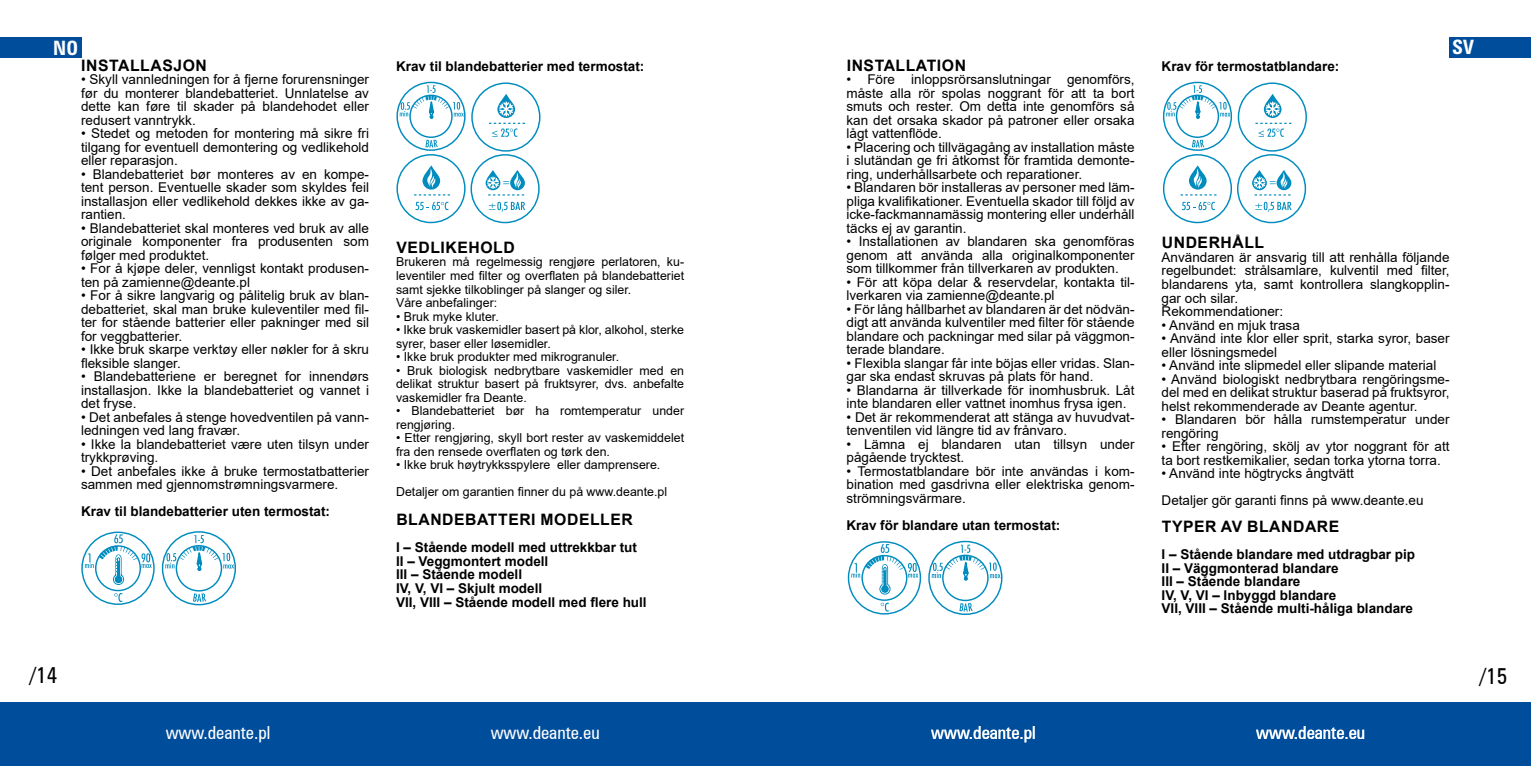
<style>
.page{position:relative;width:1531px;height:766px;background:#fff}
.page>*{position:absolute;margin:0;border:0;box-sizing:border-box;transform-origin:0 0}
.t1{font:22.5px "Zurich Cn AT";color:#000}
.t2{font:18px "Zurich Cn AT";color:#fff}
.t3{font:700 18px "Zurich Cn PL";color:#fff}
.t4{font:700 15.75px "Arial";letter-spacing:.035em;color:#000}
.t5{font:13.5px/13.5px "Arial";color:#000}
.t6{font:700 13.5px/13.5px "Arial";color:#000}
.t7{font:12.38px/13.5px "Arial";color:#000}
</style>
<div class="page">
<div style="left:0;top:702px;width:765px;height:63px;background:#004e9b"></div>
<div style="left:421px;top:702px;width:1110px;height:63px;background:#004e9b"></div>
<div style="left:0;top:37px;width:81px;height:20px;background:#004e9b"></div>
<div style="left:1450px;top:37px;width:81px;height:20px;background:#004e9b"></div>
<div style="left:162px;top:531px;width:74px;height:74px;border:1px solid #008cbf;border-radius:50%"></div>
<div style="left:176px;top:545px;width:46px;height:46px;border:1px solid #008cbf;border-radius:50%"></div>
<svg style="left:193px;top:593px;width:13px;height:8px"></svg>
<svg style="left:165px;top:535px;width:69px;height:35px"></svg>
<div style="left:81px;top:531px;width:74px;height:73px;border:1px solid #008cbf;border-radius:50%"></div>
<svg style="left:114px;top:593px;width:8px;height:9px"></svg>
<svg style="left:85px;top:534px;width:67px;height:51px"></svg>
<svg style="left:422px;top:165px;width:18px;height:24px"></svg>
<svg style="left:426px;top:168px;width:10px;height:20px"></svg>
<div style="left:396px;top:154px;width:69px;height:69px;border:1px solid #008cbf;border-radius:50%"></div>
<svg style="left:414px;top:194px;width:36px;height:1px"></svg>
<div style="left:470px;top:154px;width:70px;height:69px;border:1px solid #008cbf;border-radius:50%"></div>
<svg style="left:486px;top:170px;width:38px;height:25px"></svg>
<svg style="left:415px;top:202px;width:33px;height:8px"></svg>
<svg style="left:489px;top:202px;width:36px;height:10px"></svg>
<svg style="left:400px;top:82px;width:141px;height:70px"></svg>
<div style="left:928px;top:540px;width:74px;height:75px;border:1px solid #008cbf;border-radius:50%"></div>
<svg style="left:959px;top:603px;width:14px;height:8px"></svg>
<svg style="left:932px;top:544px;width:69px;height:36px"></svg>
<div style="left:848px;top:541px;width:73px;height:73px;border:1px solid #008cbf;border-radius:50%"></div>
<svg style="left:881px;top:602px;width:8px;height:9px"></svg>
<svg style="left:851px;top:544px;width:67px;height:51px"></svg>
<svg style="left:1189px;top:165px;width:17px;height:24px"></svg>
<svg style="left:1192px;top:168px;width:10px;height:20px"></svg>
<div style="left:1163px;top:154px;width:69px;height:69px;border:1px solid #008cbf;border-radius:50%"></div>
<svg style="left:1180px;top:194px;width:36px;height:1px"></svg>
<div style="left:1237px;top:154px;width:69px;height:69px;border:1px solid #008cbf;border-radius:50%"></div>
<svg style="left:1252px;top:170px;width:38px;height:25px"></svg>
<svg style="left:1182px;top:202px;width:33px;height:8px"></svg>
<svg style="left:1255px;top:202px;width:36px;height:10px"></svg>
<svg style="left:1166px;top:82px;width:141px;height:70px"></svg>
<h2 class="t3" style="left:53px;top:36px;width:26px">NO</h2>
<h2 class="t3" style="left:1452px;top:35px;width:23px">SV</h2>
<p class="t4" style="left:81px;top:54px;width:127px">INSTALLASJON</p>
<p class="t5" style="left:81px;top:72px;width:290px;text-align:justify">• Skyll vannledningen for å fjerne forurensninger før du monterer blandebatteriet. Unnlatelse av dette kan føre til skader på blandehodet eller redusert vanntrykk.</p>
<p class="t5" style="left:81px;top:126px;width:290px;text-align:justify">• Stedet og metoden for montering må sikre fri tilgang for eventuell demontering og vedlikehold eller reparasjon.</p>
<p class="t5" style="left:81px;top:167px;width:290px;text-align:justify">• Blandebatteriet bør monteres av en kompe&shy;tent person. Eventuelle skader som skyldes feil installasjon eller vedlikehold dekkes ikke av ga&shy;rantien.</p>
<p class="t5" style="left:81px;top:221px;width:290px;text-align:justify">• Blandebatteriet skal monteres ved bruk av alle originale komponenter fra produsenten som følger med produktet.</p>
<p class="t5" style="left:81px;top:261px;width:290px">• For å kjøpe deler, vennligst kontakt produsen&shy;ten på zamienne@deante.pl</p>
<p class="t5" style="left:81px;top:288px;width:290px;text-align:justify">• For å sikre langvarig og pålitelig bruk av blan&shy;debatteriet, skal man bruke kuleventiler med fil&shy;ter for stående batterier eller pakninger med sil for veggbatterier.</p>
<p class="t5" style="left:81px;top:342px;width:290px">• Ikke bruk skarpe verktøy eller nøkler for å skru fleksible slanger.</p>
<p class="t5" style="left:81px;top:369px;width:290px;text-align:justify">• Blandebatteriene er beregnet for innendørs installasjon. Ikke la blandebatteriet og vannet i det fryse.</p>
<p class="t5" style="left:81px;top:410px;width:289px">• Det anbefales å stenge hovedventilen på vann&shy;ledningen ved lang fravær.</p>
<p class="t5" style="left:81px;top:437px;width:290px">• Ikke la blandebatteriet være uten tilsyn under trykkprøving.</p>
<p class="t5" style="left:81px;top:464px;width:290px">• Det anbefales ikke å bruke termostatbatterier sammen med gjennomstrømningsvarmere.</p>
<p class="t6" style="left:81px;top:505px;width:251px">Krav til blandebatterier uten termostat:</p>
<p class="t4" style="left:847px;top:54px;width:121px">INSTALLATION</p>
<p class="t5" style="left:846px;top:72px;width:290px;text-align:justify">• Före inloppsrörsanslutningar genomförs, måste alla rör spolas noggrant för att ta bort smuts och rester. Om detta inte genomförs så kan det orsaka skador på patroner eller orsaka lågt vattenflöde.</p>
<p class="t5" style="left:846px;top:140px;width:290px;text-align:justify">• Placering och tillvägagång av installation måste i slutändan ge fri åtkomst för framtida demonte&shy;ring, underhållsarbete och reparationer.</p>
<p class="t5" style="left:846px;top:180px;width:290px;text-align:justify">• Blandaren bör installeras av personer med läm&shy;pliga kvalifikationer. Eventuella skador till följd av icke-fackmannamässig montering eller underhåll täcks ej av garantin.</p>
<p class="t5" style="left:846px;top:234px;width:290px;text-align:justify">• Installationen av blandaren ska genomföras genom att använda alla originalkomponenter som tillkommer från tillverkaren av produkten.</p>
<p class="t5" style="left:846px;top:275px;width:290px">• För att köpa delar &amp; reservdelar, kontakta til&shy;lverkaren via zamienne@deante.pl</p>
<p class="t5" style="left:846px;top:302px;width:290px;text-align:justify">• För lång hållbarhet av blandaren är det nödvän&shy;digt att använda kulventiler med filter för stående blandare och packningar med silar på väggmon&shy;terade blandare.</p>
<p class="t5" style="left:846px;top:356px;width:290px">• Flexibla slangar får inte böjas eller vridas. Slan&shy;gar ska endast skruvas på plats för hand.</p>
<p class="t5" style="left:846px;top:383px;width:290px">• Blandarna är tillverkade för inomhusbruk. Låt inte blandaren eller vattnet inomhus frysa igen.</p>
<p class="t5" style="left:846px;top:410px;width:290px">• Det är rekommenderat att stänga av huvudvat&shy;tenventilen vid längre tid av frånvaro.</p>
<p class="t5" style="left:846px;top:437px;width:290px">• Lämna ej blandaren utan tillsyn under pågående trycktest.</p>
<p class="t5" style="left:846px;top:464px;width:290px;text-align:justify">• Termostatblandare bör inte användas i kom&shy;bination med gasdrivna eller elektriska genom&shy;strömningsvärmare.</p>
<p class="t6" style="left:846px;top:518px;width:215px">Krav för blandare utan termostat:</p>
<p class="t6" style="left:1161px;top:59px;width:179px">Krav för termostatblandare:</p>
<p class="t6" style="left:396px;top:59px;width:250px">Krav til blandebatterier med termostat:</p>
<p class="t4" style="left:1162px;top:232px;width:104px">UNDERHÅLL</p>
<p class="t5" style="left:1161px;top:250px;width:290px">Användaren är ansvarig till att renhålla följande regelbundet: strålsamlare, kulventil med filter, blandarens yta, samt kontrollera slangkopplin&shy;gar och silar.<br>Rekommendationer:</p>
<p class="t5" style="left:1161px;top:318px;width:140px">• Använd en mjuk trasa</p>
<p class="t5" style="left:1161px;top:331px;width:290px">• Använd inte klor eller sprit, starka syror, baser eller lösningsmedel</p>
<p class="t5" style="left:1161px;top:358px;width:276px">• Använd inte slipmedel eller slipande material</p>
<p class="t5" style="left:1161px;top:372px;width:290px;text-align:justify">• Använd biologiskt nedbrytbara rengöringsme&shy;del med en delikat struktur baserad på fruktsyror, helst rekommenderade av Deante agentur.</p>
<p class="t5" style="left:1161px;top:412px;width:290px">• Blandaren bör hålla rumstemperatur under rengöring</p>
<p class="t5" style="left:1161px;top:439px;width:290px">• Efter rengöring, skölj av ytor noggrant för att ta bort restkemikalier, sedan torka ytorna torra.</p>
<p class="t5" style="left:1161px;top:459px;width:263px;line-height:27px">• Använd inte högtrycks ångtvätt<br>Detaljer gör garanti finns på www.deante.eu</p>
<p class="t4" style="left:1162px;top:515px;width:179px">TYPER AV BLANDARE</p>
<p class="t6" style="left:1161px;top:547px;width:255px">I – Stående blandare med utdragbar pip<br>II – Väggmonterad blandare<br>III – Stående blandare<br>IV, V, VI – Inbyggd blandare<br>VII, VIII – Stående multi-håliga blandare</p>
<p class="t4" style="left:396px;top:236px;width:120px">VEDLIKEHOLD</p>
<p class="t7" style="left:396px;top:255px;width:290px">Brukeren må regelmessig rengjøre perlatoren, ku&shy;leventiler med filter og overflaten på blandebatteriet samt sjekke tilkoblinger på slanger og siler.<br>Våre anbefalinger:</p>
<p class="t7" style="left:396px;top:309px;width:104px">• Bruk myke kluter.</p>
<p class="t7" style="left:396px;top:323px;width:290px">• Ikke bruk vaskemidler basert på klor, alkohol, sterke syrer, baser eller løsemidler.</p>
<p class="t7" style="left:396px;top:350px;width:225px">• Ikke bruk produkter med mikrogranuler.</p>
<p class="t7" style="left:396px;top:363px;width:290px;text-align:justify">• Bruk biologisk nedbrytbare vaskemidler med en delikat struktur basert på fruktsyrer, dvs. anbefalte vaskemidler fra Deante.</p>
<p class="t7" style="left:396px;top:404px;width:290px">• Blandebatteriet bør ha romtemperatur under rengjøring.</p>
<p class="t7" style="left:396px;top:431px;width:289px">• Etter rengjøring, skyll bort rester av vaskemiddelet fra den rensede overflaten og tørk den.</p>
<p class="t7" style="left:396px;top:451px;width:273px;line-height:27px">• Ikke bruk høytrykksspylere eller damprensere.<br>Detaljer om garantien finner du på www.deante.pl</p>
<p class="t4" style="left:396px;top:508px;width:238px">BLANDEBATTERI MODELLER</p>
<p class="t6" style="left:396px;top:541px;width:252px">I – Stående modell med uttrekkbar tut<br>II – Veggmontert modell<br>III – Stående modell<br>IV, V, VI – Skjult modell<br>VII, VIII – Stående modell med flere hull</p>
<h1 class="t1" style="left:30px;top:661px;width:29px">/14</h1>
<h1 class="t1" style="left:1480px;top:662px;width:29px">/15</h1>
<h2 class="t2" style="left:166px;top:721px;width:106px">www.deante.pl</h2>
<h2 class="t2" style="left:491px;top:721px;width:111px">www.deante.eu</h2>
<h2 class="t2" style="left:931px;top:721px;width:106px">www.deante.pl</h2>
<h2 class="t2" style="left:1256px;top:721px;width:111px">www.deante.eu</h2>
</div>
